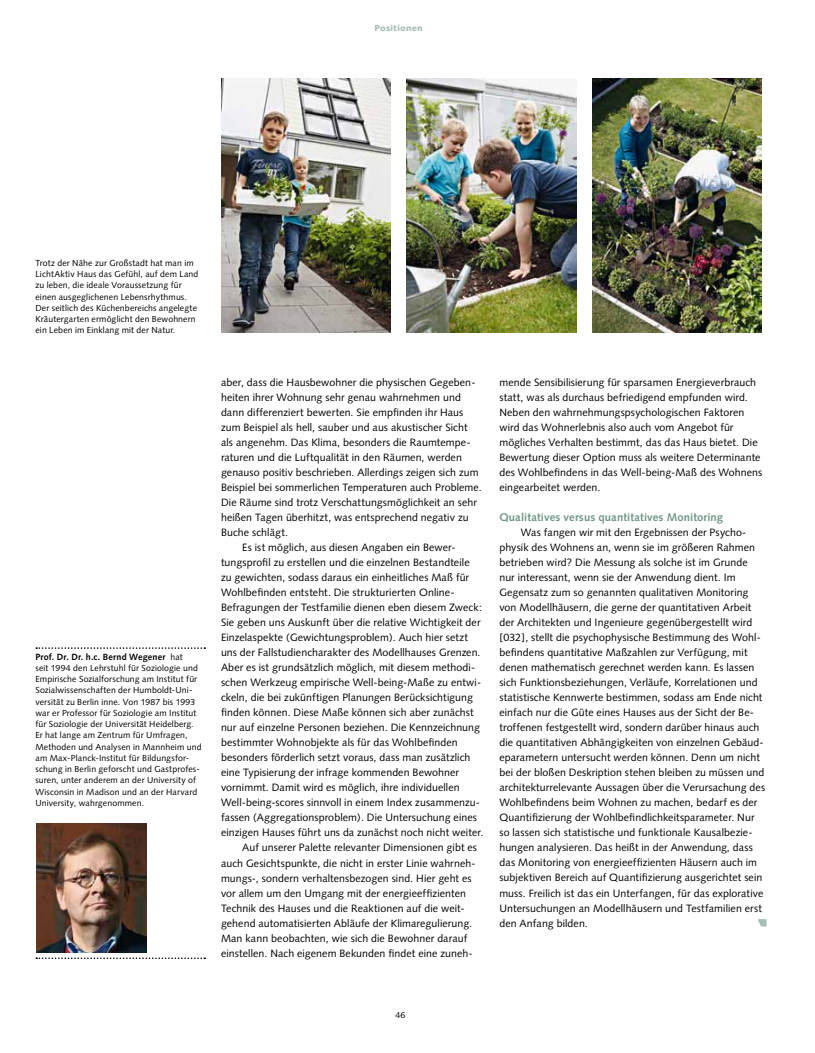
<style>
.page{position:relative;width:815px;height:1053px;background:#fff}
.page>*{position:absolute;margin:0;border:0;box-sizing:border-box;transform-origin:0 0}
.t1{font:700 11.25px "Syntax";letter-spacing:.01em;color:#719685}
.t2{font:10.62px/15px "Syntax";letter-spacing:.01em;color:#000}
.t3{font:700 9px "Syntax";letter-spacing:.02em;color:#000}
.t4{font:8.75px/11.2px "Syntax";letter-spacing:.015em;color:#000}
.t5{font:900 8.75px "Syntax";letter-spacing:.025em;color:#a8beb3}
.s1{font-weight:400;font-size:8.75px}
</style>
<div class="page">
<svg style="left:758px;top:919px;width:9px;height:7px"></svg>
<svg style="left:36px;top:647px;width:169px;height:2px"></svg>
<img style="left:36px;top:823px;width:111px;height:129px">
<svg style="left:36px;top:957px;width:169px;height:1px"></svg>
<img style="left:221px;top:78px;width:170px;height:254px">
<img style="left:407px;top:78px;width:169px;height:255px">
<img style="left:592px;top:78px;width:170px;height:254px">
<p class="t5" style="left:375px;top:23px;width:50px">Positionen</p>
<p class="t4" style="left:35px;top:257px;width:165px">Trotz der N ähe zur Großstadt hat man im LichtAktiv Haus das Gefühl, auf dem Land zu leben, die ideale Voraussetzung für einen ausgeglichenen Lebensrhythmus.<br>Der seitlich des Küchenbereichs angelegte Kräutergarten ermöglicht den Bewohnern ein Leben im Einklang mit der Natur.</p>
<p class="t3" style="left:35px;top:651px;width:149px">Prof. Dr. Dr. h.c. Bernd Wegener <span class="s1">hat</span></p>
<p class="t4" style="left:35px;top:662px;width:168px">seit 1994 den Lehrstuhl für Soziologie und Empirische Sozialforschung am Institut für Sozialwissenschaften der Humboldt-Uni&shy;versität zu Berlin inne. Von 1987 bis 1993 war er Professor für Soziologie am Institut für Soziologie der Universität Heidelberg.<br>Er hat lange am Zentrum für Umfragen, Methoden und Analysen in Mannheim und am Max-Planck-Institut für Bildungsfor&shy;schung in Berlin geforscht und Gastprofes&shy;suren, unter anderem an der University of Wisconsin in Madison und an der Harvard University, wahrgenommen.</p>
<p class="t2" style="left:221px;top:375px;width:256px">aber, dass die Hausbewohner die physischen Gegeben-</p>
<p class="t2" style="left:221px;top:390px;width:241px">heiten ihrer Wohnung sehr genau wahrnehmen und</p>
<p class="t2" style="left:221px;top:405px;width:244px">dann differenziert bewerten. Sie empfinden ihr Haus</p>
<p class="t2" style="left:221px;top:420px;width:248px">zum Beispiel als hell, sauber und aus akustischer Sicht</p>
<p class="t2" style="left:221px;top:435px;width:251px">als angenehm. Das Klima, besonders die Raumtempe-</p>
<p class="t2" style="left:221px;top:450px;width:242px">raturen und die Luftqualität in den Räumen, werden</p>
<p class="t2" style="left:221px;top:465px;width:259px">genauso positiv beschrieben. Allerdings zeigen sich zum</p>
<p class="t2" style="left:221px;top:480px;width:262px">Beispiel bei sommerlichen Temperaturen auch Probleme.</p>
<p class="t2" style="left:221px;top:495px;width:257px">Die Räume sind trotz Verschattungsmöglichkeit an sehr</p>
<p class="t2" style="left:221px;top:510px;width:249px">heißen Tagen überhitzt, was entsprechend negativ zu</p>
<p class="t2" style="left:221px;top:525px;width:69px">Buche schlägt.</p>
<p class="t2" style="left:242px;top:540px;width:215px">Es ist möglich, aus diesen Angaben ein Bewer-</p>
<p class="t2" style="left:221px;top:555px;width:250px">tungsprofil zu erstellen und die einzelnen Bestandteile</p>
<p class="t2" style="left:221px;top:570px;width:250px">zu gewichten, sodass daraus ein einheitliches Maß für</p>
<p class="t2" style="left:221px;top:585px;width:235px">Wohlbefinden entsteht. Die strukturierten Online-</p>
<p class="t2" style="left:221px;top:600px;width:262px">Befragungen der Testfamilie dienen eben diesem Zweck:</p>
<p class="t2" style="left:221px;top:615px;width:261px">Sie geben uns Auskunft über die relative Wichtigkeit der</p>
<p class="t2" style="left:221px;top:630px;width:249px">Einzelaspekte (Gewichtungsproblem). Auch hier setzt</p>
<p class="t2" style="left:221px;top:645px;width:261px">uns der Fallstudiencharakter des Modellhauses Grenzen.</p>
<p class="t2" style="left:221px;top:660px;width:256px">Aber es ist grundsätzlich möglich, mit diesem methodi-</p>
<p class="t2" style="left:221px;top:675px;width:262px">schen Werkzeug empirische Well-being-Maße zu entwi-</p>
<p class="t2" style="left:221px;top:690px;width:253px">ckeln, die bei zukünftigen Planungen Berücksichtigung</p>
<p class="t2" style="left:221px;top:705px;width:254px">finden können. Diese Maße können sich aber zunächst</p>
<p class="t2" style="left:221px;top:720px;width:260px">nur auf einzelne Personen beziehen. Die Kennzeichnung</p>
<p class="t2" style="left:221px;top:735px;width:238px">bestimmter Wohnobjekte als für das Wohlbefinden</p>
<p class="t2" style="left:221px;top:750px;width:251px">besonders förderlich setzt voraus, dass man zusätzlich</p>
<p class="t2" style="left:221px;top:765px;width:240px">eine Typisierung der infrage kommenden Bewohner</p>
<p class="t2" style="left:221px;top:780px;width:240px">vornimmt. Damit wird es möglich, ihre individuellen</p>
<p class="t2" style="left:221px;top:795px;width:260px">Well-being-scores sinnvoll in einem Index zusammenzu-</p>
<p class="t2" style="left:221px;top:810px;width:257px">fassen (Aggregationsproblem). Die Untersuchung eines</p>
<p class="t2" style="left:221px;top:825px;width:264px">einzigen Hauses führt uns da zunächst noch nicht weiter.</p>
<p class="t2" style="left:242px;top:840px;width:236px">Auf unserer Palette relevanter Dimensionen gibt es</p>
<p class="t2" style="left:221px;top:855px;width:256px">auch Gesichtspunkte, die nicht in erster Linie wahrneh-</p>
<p class="t2" style="left:221px;top:870px;width:252px">mungs-, sondern verhaltensbezogen sind. Hier geht es</p>
<p class="t2" style="left:221px;top:885px;width:247px">vor allem um den Umgang mit der energieeffizienten</p>
<p class="t2" style="left:221px;top:900px;width:245px">Technik des Hauses und die Reaktionen auf die weit-</p>
<p class="t2" style="left:221px;top:915px;width:253px">gehend automatisierten Abläufe der Klimaregulierung.</p>
<p class="t2" style="left:221px;top:930px;width:248px">Man kann beobachten, wie sich die Bewohner darauf</p>
<p class="t2" style="left:221px;top:945px;width:253px">einstellen. Nach eigenem Bekunden findet eine zuneh-</p>
<p class="t2" style="left:499px;top:375px;width:264px">mende Sensibilisierung für sparsamen Energieverbrauch statt, was als durchaus befriedigend empfunden wird.<br>N eben den wahrnehmungspsychologischen Faktoren wird das Wohnerlebnis also auch vom Angebot für mögliches Verhalten bestimmt, das das Haus bietet. Die Bewertung dieser Option muss als weitere Determinante des Wohlbefindens in das Well-being-Maß des Wohnens eingearbeitet werden.</p>
<p class="t1" style="left:499px;top:511px;width:225px">Qualitatives versus quantitatives Monitoring</p>
<p class="t2" style="left:499px;top:525px;width:267px;text-indent:21px">Was fangen wir mit den Ergebnissen der Psycho&shy;physik des Wohnens an, wenn sie im größeren Rahmen betrieben wird? Die Messung als solche ist im Grunde nur interessant, wenn sie der Anwendung dient. Im Gegensatz zum so genannten qualitativen Monitoring von Modellhäusern, die gerne der quantitativen Arbeit der Architekten und Ingenieure gegenübergestellt wird [032], stellt die psychophysische Bestimmung des Wohl&shy;befindens quantitative Maßzahlen zur Verfügung, mit denen mathematisch gerechnet werden kann. Es lassen sich Funktionsbeziehungen, Verläufe, Korrelationen und statistische Kennwerte bestimmen, sodass am Ende nicht einfach nur die Güte eines Hauses aus der Sicht der Be&shy;troffenen festgestellt wird, sondern darüber hinaus auch die quantitativen Abhängigkeiten von einzelnen Gebäud&shy;eparametern untersucht werden können. Denn um nicht bei der bloßen Deskription stehen bleiben zu müssen und architekturrelevante Aussagen über die Verursachung des Wohlbefindens beim Wohnen zu machen, bedarf es der Quantifizierung der Wohlbefindlichkeitsparameter. N ur so lassen sich statistische und funktionale Kausalbezie&shy;hungen analysieren. Das heißt in der Anwendung, dass das Monitoring von energieeffizienten Häusern auch im subjektiven Bereich auf Quantifizierung ausgerichtet sein muss. Freilich ist das ein Unterfangen, für das explorative Untersuchungen an Modellhäusern und Testfamilien erst den Anfang bilden.</p>
<p class="t4" style="left:395px;top:1008px;width:12px">46</p>
</div>
